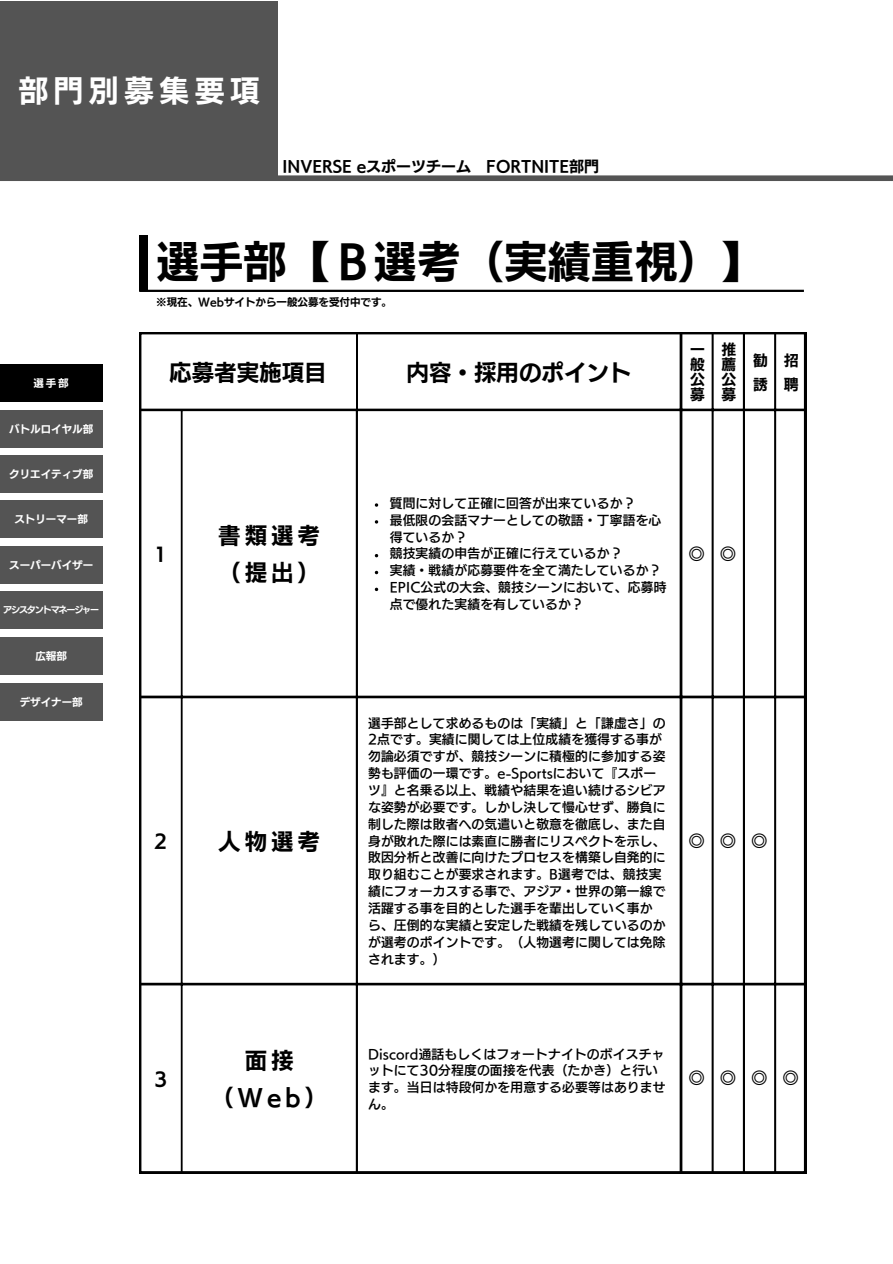
<style>
.page{position:relative;width:893px;height:1264px;background:#fff}
.page>*{position:absolute;margin:0;border:0;box-sizing:border-box;transform-origin:0 0}
.t1{font:43.5px "Canva UD Kakugo Large Pr 6 N B";color:#000}
.t2{font:30px "Canva UD Kakugo Large Pr 6 N B";letter-spacing:.175em;color:#fff}
.t3{font:22.5px/37px "Canva UD Kakugo Large Pr 6 N B";color:#000}
.t4{font:18px "Canva UD Kakugo Large Pr 6 N B";color:#000}
.t5{font:16.5px "Canva UD Kakugo Large Pr 6 N B";color:#000}
.t6{font:15px "Canva UD Kakugo Large Pr 6 N B";color:#000}
.t7{font:14.7px/14.7px "Canva UD Kakugo Large Pr 6 N B";color:#000;text-align:justify}
.t8{font:12.75px/16.8px "Canva UD Kakugo Large Pr 6 N DB";letter-spacing:.015em;color:#000}
.t9{font:10.5px "Canva UD Kakugo Large Pr 6 N B";color:#fff}
.t10{font:10.5px "Canva UD Kakugo Large Pr 6 N B";color:#000}
.t11{font:9px "Canva UD Kakugo Large Pr 6 N B";letter-spacing:-.12em;color:#fff}
.s1{color:#fff}
</style>
<div class="page">
<div style="left:0;top:1px;width:278px;height:180px;background:#545454"></div>
<div style="left:0;top:175px;width:892px;height:6px;background:#545454"></div>
<hr style="left:139px;top:290px;width:664px;height:2px;background:#000">
<div style="left:139px;top:235px;width:9px;height:56px;background:#000"></div>
<svg style="left:139px;top:332px;width:667px;height:841px"></svg>
<div style="left:0;top:364px;width:102px;height:37px;background:#000"></div>
<div style="left:0;top:410px;width:102px;height:37px;background:#545454"></div>
<div style="left:0;top:455px;width:102px;height:37px;background:#545454"></div>
<div style="left:0;top:501px;width:102px;height:37px;background:#545454"></div>
<div style="left:0;top:546px;width:102px;height:37px;background:#545454"></div>
<div style="left:0;top:591px;width:102px;height:37px;background:#545454"></div>
<div style="left:0;top:637px;width:102px;height:37px;background:#545454"></div>
<div style="left:0;top:683px;width:102px;height:37px;background:#545454"></div>
<h2 class="t2" style="left:18px;top:76px;width:243px">部門別募集要項</h2>
<p class="t6" style="left:282px;top:159px;width:316px">INVERSE eスポーツチーム FORTNITE部門</p>
<p class="t9" style="left:34px;top:377px;width:37px">選手部</p>
<p class="t9" style="left:9px;top:423px;width:85px">バトルロイヤル部</p>
<p class="t9" style="left:9px;top:468px;width:85px">クリエイティブ部</p>
<p class="t9" style="left:14px;top:514px;width:75px">ストリーマー部</p>
<p class="t9" style="left:9px;top:559px;width:85px">スーパーバイザー</p>
<p class="t11" style="left:3px;top:605px;width:97px">アシスタントマネージャー</p>
<p class="t9" style="left:35px;top:651px;width:33px">広報部</p>
<p class="t9" style="left:20px;top:696px;width:64px">デザイナー部</p>
<h1 class="t1" style="left:156px;top:239px;width:610px">選手部【Ｂ選考（実績重視）】</h1>
<p class="t10" style="left:156px;top:297px;width:237px">※現在、Webサイトから一般公募を受付中です。</p>
<h3 class="t3" style="left:169px;top:353px;width:153px">応募者実施項目</h3>
<h3 class="t3" style="left:406px;top:353px;width:226px">内容・採用のポイント</h3>
<p class="t7" style="left:690px;top:342px;width:16px">一般公募</p>
<p class="t7" style="left:721px;top:342px;width:16px">推薦公募</p>
<p class="t7" style="left:753px;top:348px;width:16px;line-height:24px">勧誘</p>
<p class="t7" style="left:783px;top:348px;width:16px;line-height:23.9px">招聘</p>
<h3 class="t4" style="left:151px;top:545px;width:19px">１</h3>
<h3 class="t3" style="left:218px;top:517px;width:103px">書類選考（提出）</h3>
<p class="t8" style="left:390px;top:494px;width:278px">質問に対して正確に回答が出来ているか？<br>最低限の会話マナーとしての敬語・丁寧語を心得ているか？<br>競技実績の申告が正確に行えているか？<br>実績・戦績が応募要件を全て満たしているか？<br>EPIC公式の大会、競技シーンにおいて、応募時点で優れた実績を有しているか？</p>
<p class="t5" style="left:688px;top:545px;width:112px">◎◎<span class="s1">◎◎</span></p>
<h3 class="t4" style="left:151px;top:832px;width:19px">２</h3>
<h3 class="t3" style="left:218px;top:823px;width:103px">人物選考</h3>
<p class="t8" style="left:368px;top:714px;width:299px">選手部として求めるものは「実績」と「謙虚さ」の<br>2点です。実績に関しては上位成績を獲得する事が勿論必須ですが、競技シーンに積極的に参加する姿勢も評価の一環です。e-Sportsにおいて『スポーツ』と名乗る以上、戦績や結果を追い続けるシビアな姿勢が必要です。しかし決して慢心せず、勝負に制した際は敗者への気遣いと敬意を徹底し、また自身が敗れた際には素直に勝者にリスペクトを示し、敗因分析と改善に向けたプロセスを構築し自発的に取り組むことが要求されます。B選考では、競技実績にフォーカスする事で、アジア・世界の第一線で活躍する事を目的とした選手を輩出していく事から、圧倒的な実績と安定した戦績を残しているのかが選考のポイントです。（人物選考に関しては免除されます。）</p>
<p class="t5" style="left:688px;top:832px;width:112px">◎◎◎<span class="s1">◎</span></p>
<h3 class="t4" style="left:151px;top:1069px;width:19px">３</h3>
<h3 class="t3" style="left:211px;top:1041px;width:118px;text-align:center">面接（Web）</h3>
<p class="t8" style="left:368px;top:1045px;width:299px">Discord通話もしくはフォートナイトのボイスチャットにて30分程度の面接を代表（たかき）と行います。当日は特段何かを用意する必要等はありません。</p>
<p class="t5" style="left:688px;top:1069px;width:112px">◎◎◎◎</p>
</div>
